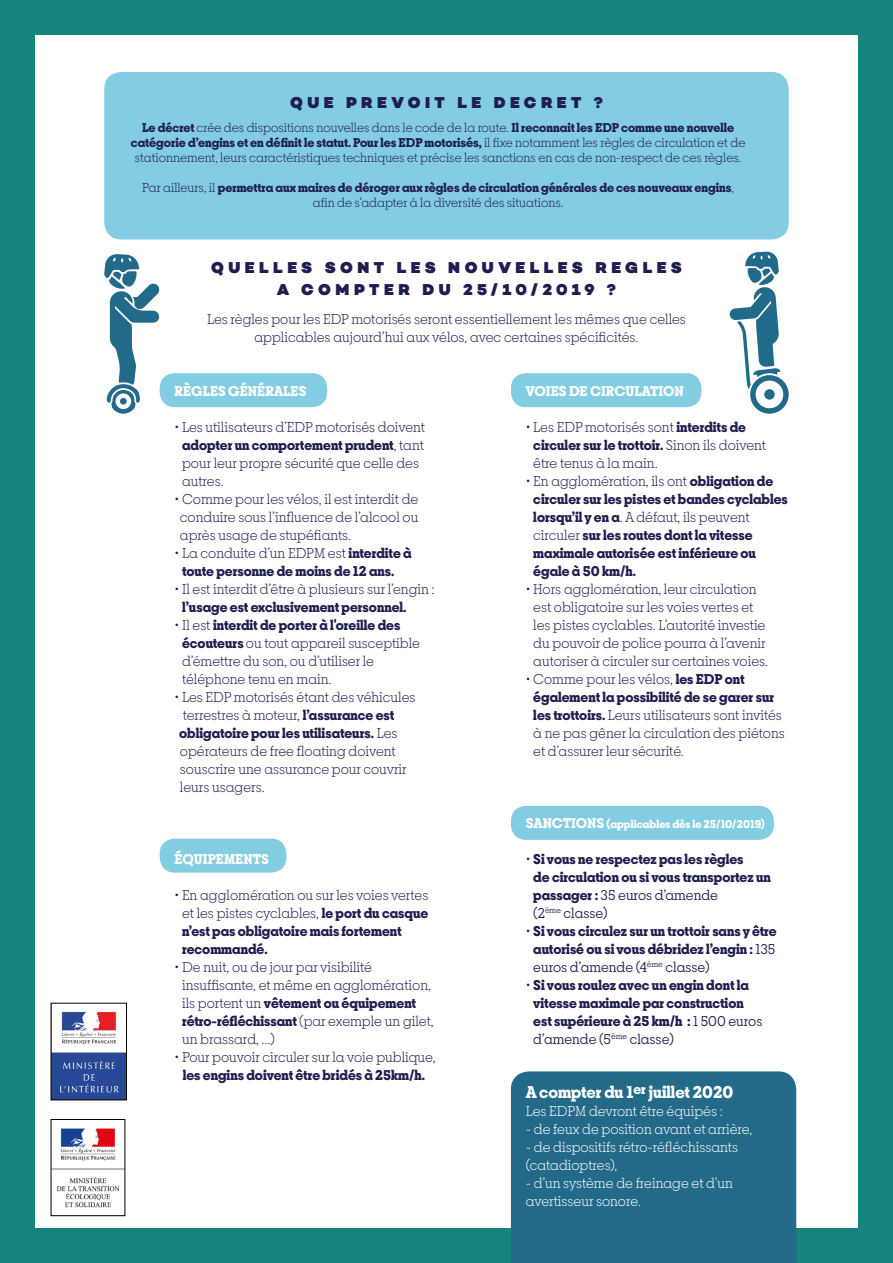
<style>
.page{position:relative;width:893px;height:1263px;background:#fff}
.page>*{position:absolute;margin:0;border:0;box-sizing:border-box;transform-origin:0 0}
.t1{font:700 18px "Breton";color:#fff}
.t2{font:900 16.05px/22.2px "Campton";letter-spacing:.28em;color:#1f1e50;text-align:center}
.t3{font:300 15px/18px "Breton";color:#1f1e50}
.t4{font:700 15px/18px "Breton";color:#1f1e50}
.t5{font:300 15px/18px "Breton";color:#fff}
.t6{font:700 15px "Breton";color:#fff}
.t7{font:300 13.5px/15px "Breton";color:#1f1e50;text-align:center}
.t8{font:700 13.5px/15px "Breton";color:#1f1e50;text-align:center}
.t9{font:700 12px "Breton";color:#fff}
.s1{font-weight:700}
.s2{font-weight:300}
.s3{font-size:15px}
.s4{font-weight:400}
</style>
<div class="page">
<div style="left:160px;top:838px;width:126px;height:35px;background:#83cde2;border-radius:15px"></div>
<div style="left:511px;top:806px;width:263px;height:34px;background:#83cde2;border-radius:15px"></div>
<div style="left:511px;top:373px;width:190px;height:34px;background:#83cde2;border-radius:15px"></div>
<div style="left:160px;top:373px;width:167px;height:34px;background:#83cde2;border-radius:15px"></div>
<div style="left:0;top:0;width:34px;height:1263px;background:#15847d"></div>
<div style="left:859px;top:18px;width:34px;height:1245px;background:#15847d"></div>
<div style="left:0;top:0;width:893px;height:34px;background:#15847d"></div>
<div style="left:0;top:1229px;width:889px;height:34px;background:#15847d"></div>
<div style="left:104px;top:72px;width:685px;height:168px;background:#83cde2;border-radius:17px"></div>
<svg style="left:104px;top:254px;width:56px;height:160px"></svg>
<svg style="left:729px;top:251px;width:60px;height:163px"></svg>
<img style="left:53px;top:1011px;width:72px;height:87px">
<div style="left:51px;top:1003px;width:76px;height:97px;border:1px solid #000"></div>
<img style="left:53px;top:1128px;width:70px;height:80px">
<div style="left:51px;top:1119px;width:74px;height:97px;border:1px solid #000"></div>
<div style="left:511px;top:1071px;width:285px;height:192px;background:#226a88"></div>
<p class="t2" style="left:290px;top:92px;width:314px">QUE PREVOIT LE DECRET ?</p>
<p class="t7" style="left:131px;top:120px;width:616px"><span class="s1">Le décret</span> crée des dispositions nouvelles dans le code de la route. <span class="s1">Il reconnait les EDP comme une nouvelle catégorie d’engins et en définit le statut. Pour les EDP motorisés,</span> il fixe notamment les règles de circulation et de stationnement, leurs caractéristiques techniques et précise les sanctions en cas de non-respect de ces règles.</p>
<p class="t8" style="left:142px;top:180px;width:593px"><span class="s2">Par ailleurs, il</span> permettra aux maires de déroger aux règles de circulation générales de ces nouveaux engins<span class="s2">, afin de s’adapter à la diversité des situations.</span></p>
<p class="t2" style="left:211px;top:256px;width:472px">QUELLES SONT LES NOUVELLES REGLES<br>A COMPTER DU 25/10/2019 ?</p>
<p class="t3" style="left:207px;top:310px;width:480px;text-align:center">Les règles pour les EDP motorisés seront essentiellement les mêmes que celles applicables aujourd’hui aux vélos, avec certaines spécificités.</p>
<p class="t6" style="left:174px;top:381px;width:134px">RÈGLES GÉNÉRALES</p>
<p class="t3" style="left:182px;top:418px;width:245px;text-indent:-8px">• Les utilisateurs d’EDP motorisés doivent <span class="s1">adopter un comportement prudent</span>, tant pour leur propre sécurité que celle des autres.</p>
<p class="t3" style="left:174px;top:490px;width:245px">• Comme pour les vélos, il est interdit de</p>
<p class="t3" style="left:180px;top:508px;width:240px">conduire sous l’influence de l’alcool ou</p>
<p class="t3" style="left:180px;top:526px;width:173px">après usage de stupéfiants.</p>
<p class="t4" style="left:182px;top:544px;width:231px;text-indent:-8px"><span class="s2">• La conduite d’un EDPM est</span> interdite à toute personne de moins de 12 ans.</p>
<p class="t3" style="left:182px;top:580px;width:254px;text-indent:-8px">• Il est interdit d’être à plusieurs sur l’engin : <span class="s1">l’usage est exclusivement personnel.</span></p>
<p class="t3" style="left:182px;top:616px;width:239px;text-indent:-8px">• Il est <span class="s1">interdit de porter à l'oreille des écouteurs</span> ou tout appareil susceptible d’émettre du son, ou d’utiliser le téléphone tenu en main.</p>
<p class="t3" style="left:174px;top:688px;width:242px">• Les EDP motorisés étant des véhicules</p>
<p class="t3" style="left:183px;top:706px;width:213px">terrestres à moteur, <span class="s1">l’assurance est</span></p>
<p class="t4" style="left:179px;top:724px;width:220px">obligatoire pour les utilisateurs. <span class="s2">Les</span></p>
<p class="t3" style="left:180px;top:742px;width:217px">opérateurs de free floating doivent</p>
<p class="t3" style="left:180px;top:760px;width:228px">souscrire une assurance pour couvrir</p>
<p class="t3" style="left:180px;top:778px;width:86px">leurs usagers.</p>
<p class="t6" style="left:526px;top:381px;width:160px">VOIES DE CIRCULATION</p>
<p class="t3" style="left:533px;top:418px;width:234px;text-indent:-8px">• Les EDP motorisés sont <span class="s1">interdits de circuler sur le trottoir.</span> Sinon ils doivent être tenus à la main.</p>
<p class="t4" style="left:533px;top:472px;width:256px;text-indent:-8px"><span class="s2">• En agglomération, ils ont</span> obligation de circuler sur les pistes et bandes cyclables lorsqu’il y en a<span class="s2">. A défaut, ils peuvent circuler</span> sur les routes dont la vitesse maximale autorisée est inférieure ou égale à 50 km/h.</p>
<p class="t3" style="left:533px;top:580px;width:236px;text-indent:-8px">• Hors agglomération, leur circulation est obligatoire sur les voies vertes et les pistes cyclables. L’autorité investie du pouvoir de police pourra à l’avenir autoriser à circuler sur certaines voies.</p>
<p class="t3" style="left:533px;top:670px;width:253px;text-indent:-8px">• Comme pour les vélos, <span class="s1">les EDP ont également la possibilité de se garer sur les trottoirs.</span> Leurs utilisateurs sont invités à ne pas gêner la circulation des piétons et d’assurer leur sécurité.</p>
<p class="t6" style="left:174px;top:849px;width:96px">ÉQUIPEMENTS</p>
<p class="t4" style="left:182px;top:886px;width:248px;text-indent:-8px"><span class="s2">• En agglomération ou sur les voies vertes et les pistes cyclables,</span> le port du casque n’est pas obligatoire mais fortement recommandé.</p>
<p class="t3" style="left:182px;top:958px;width:253px;text-indent:-8px">• De nuit, ou de jour par visibilité insuffisante, et même en agglomération, ils portent un <span class="s1">vêtement ou équipement rétro-réfléchissant</span> (par exemple un gilet, un brassard, ...)</p>
<p class="t3" style="left:174px;top:1048px;width:263px">• Pour pouvoir circuler sur la voie publique,</p>
<p class="t4" style="left:183px;top:1066px;width:244px">les engins doivent être bridés à 25km/h.</p>
<p class="t9" style="left:526px;top:816px;width:241px"><span class="s3">SANCTIONS</span> (applicables dès le 25/10/2019)</p>
<p class="t4" style="left:533px;top:850px;width:239px;text-indent:-8px"><span class="s2">•</span> Si vous ne respectez pas les règles<br>de circulation ou si vous transportez un passager : <span class="s4">35 euros d’amende<br>(2</span><sup>ème</sup> <span class="s4">classe)</span></p>
<p class="t4" style="left:533px;top:922px;width:245px;text-align:justify;text-indent:-8px"><span class="s2">•</span> Si vous circulez sur un trottoir sans y être autorisé ou si vous débridez l’engin : <span class="s4">135 euros d’amende (4</span><sup>ème</sup> <span class="s4">classe)</span></p>
<p class="t4" style="left:533px;top:976px;width:231px;text-indent:-8px"><span class="s2">•</span> Si vous roulez avec un engin dont la vitesse maximale par construction est supérieure à 25 km/h : <span class="s4">1 500 euros d’amende (5</span><sup>ème</sup> <span class="s4">classe)</span></p>
<p class="t1" style="left:526px;top:1080px;width:209px">A compter du 1<sup>er</sup> juillet 2020</p>
<p class="t5" style="left:526px;top:1102px;width:199px">Les EDPM devront être équipés :</p>
<p class="t5" style="left:526px;top:1120px;width:228px">- de feux de position avant et arrière,</p>
<p class="t5" style="left:526px;top:1138px;width:214px">- de dispositifs rétro-réfléchissants (catadioptres),</p>
<p class="t5" style="left:526px;top:1174px;width:209px">- d’un système de freinage et d’un avertisseur sonore.</p>
</div>
